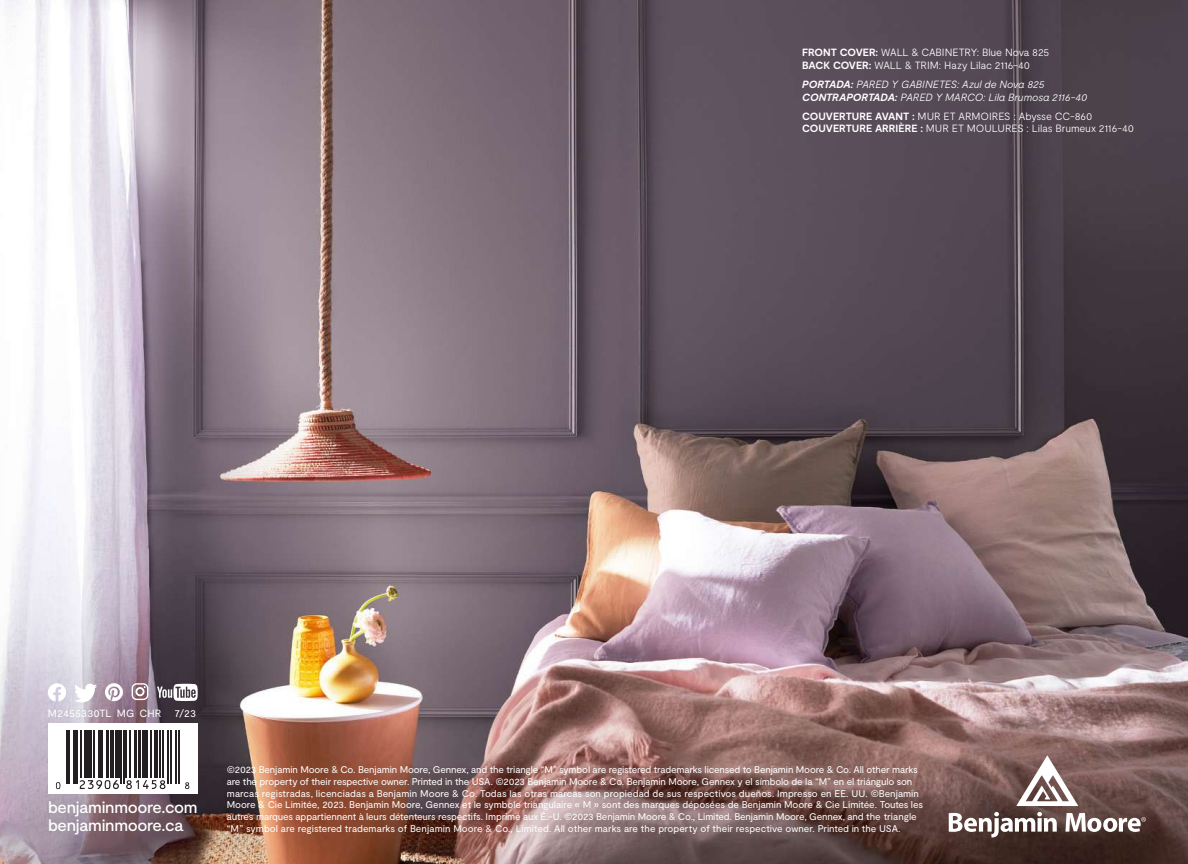
<style>
.page{position:relative;width:1188px;height:864px;background:#fff}
.page>*{position:absolute;margin:0;border:0;box-sizing:border-box;transform-origin:0 0}
.t1{font:500 16.5px/18px "Moderat";letter-spacing:-.02em;color:#fff}
.t2{font:300 10.5px/12.6px "Moderat";letter-spacing:-.005em;color:#fff}
.t3{font:italic 300 10.5px/12.6px "Moderat";letter-spacing:-.005em;color:#fff}
.t4{font:10.5px "Moderat";letter-spacing:.01em;color:#fff}
.t5{font:9.75px/11.7px "Moderat";letter-spacing:-.015em;color:#fff}
.s1{font-weight:700}
</style>
<div class="page">
<img style="left:0;top:0;width:1188px;height:864px">
<svg style="left:157px;top:684px;width:41px;height:17px"></svg>
<svg style="left:74px;top:684px;width:23px;height:19px"></svg>
<div style="left:132px;top:683px;width:16px;height:17px;border:1px solid #fff;border-radius:4px"></div>
<div style="left:135px;top:687px;width:10px;height:9px;border:2px solid #fff;border-radius:50%"></div>
<svg style="left:105px;top:683px;width:18px;height:18px"></svg>
<svg style="left:48px;top:683px;width:18px;height:19px"></svg>
<svg style="left:48px;top:723px;width:150px;height:71px"></svg>
<hr style="left:66px;top:730px;width:1px;height:54px;background:#231f20">
<hr style="left:68px;top:730px;width:2px;height:54px;background:#231f20">
<hr style="left:73px;top:730px;width:2px;height:54px;background:#231f20">
<hr style="left:77px;top:730px;width:1px;height:54px;background:#231f20">
<hr style="left:80px;top:730px;width:1px;height:48px;background:#231f20">
<hr style="left:84px;top:730px;width:2px;height:48px;background:#231f20">
<div style="left:87px;top:730px;width:5px;height:48px;background:#231f20"></div>
<hr style="left:93px;top:730px;width:2px;height:48px;background:#231f20">
<hr style="left:98px;top:730px;width:1px;height:48px;background:#231f20">
<hr style="left:101px;top:730px;width:2px;height:48px;background:#231f20">
<hr style="left:106px;top:730px;width:3px;height:48px;background:#231f20">
<hr style="left:110px;top:730px;width:1px;height:48px;background:#231f20">
<hr style="left:112px;top:730px;width:2px;height:48px;background:#231f20">
<div style="left:115px;top:730px;width:5px;height:48px;background:#231f20"></div>
<hr style="left:121px;top:730px;width:1px;height:54px;background:#231f20">
<hr style="left:123px;top:730px;width:1px;height:54px;background:#231f20">
<hr style="left:126px;top:730px;width:1px;height:48px;background:#231f20">
<hr style="left:129px;top:730px;width:1px;height:48px;background:#231f20">
<hr style="left:134px;top:730px;width:2px;height:48px;background:#231f20">
<hr style="left:139px;top:730px;width:2px;height:48px;background:#231f20">
<hr style="left:142px;top:730px;width:1px;height:48px;background:#231f20">
<hr style="left:145px;top:730px;width:3px;height:48px;background:#231f20">
<hr style="left:151px;top:730px;width:1px;height:48px;background:#231f20">
<hr style="left:154px;top:730px;width:4px;height:48px;background:#231f20">
<hr style="left:159px;top:730px;width:1px;height:48px;background:#231f20">
<hr style="left:163px;top:730px;width:1px;height:48px;background:#231f20">
<hr style="left:167px;top:730px;width:1px;height:54px;background:#231f20">
<hr style="left:171px;top:730px;width:1px;height:54px;background:#231f20">
<hr style="left:176px;top:730px;width:1px;height:54px;background:#231f20">
<hr style="left:178px;top:730px;width:1px;height:54px;background:#231f20">
<svg style="left:56px;top:782px;width:4px;height:7px"></svg>
<svg style="left:80px;top:780px;width:39px;height:9px"></svg>
<svg style="left:126px;top:780px;width:39px;height:9px"></svg>
<svg style="left:185px;top:782px;width:4px;height:7px"></svg>
<svg style="left:949px;top:812px;width:108px;height:26px"></svg>
<svg style="left:1065px;top:813px;width:81px;height:19px"></svg>
<svg style="left:1016px;top:755px;width:62px;height:51px"></svg>
<p class="t2" style="left:802px;top:46px;width:249px"><span class="s1">FRONT COVER:</span> WALL &amp; CABINETRY: Blue Nova 825<br><span class="s1">BACK COVER:</span> WALL &amp; TRIM: Hazy Lilac 2116-40</p>
<p class="t3" style="left:802px;top:78px;width:287px"><span class="s1">PORTADA:</span> PARED Y GABINETES: Azul de Nova 825<br><span class="s1">CONTRAPORTADA:</span> PARED Y MARCO: Lila Brumosa 2116-40</p>
<p class="t2" style="left:802px;top:110px;width:333px"><span class="s1">COUVERTURE AVANT :</span> MUR ET ARMOIRES : Abysse CC-860<br><span class="s1">COUVERTURE ARRIÈRE :</span> MUR ET MOULURES : Lilas Brumeux 2116-40</p>
<p class="t4" style="left:48px;top:707px;width:150px">M2455330TL MG CHR 7/23</p>
<h1 class="t1" style="left:48px;top:799px;width:151px">benjaminmoore.com benjaminmoore.ca</h1>
<p class="t5" style="left:227px;top:764px;width:698px">©2023 Benjamin Moore &amp; Co. Benjamin Moore, Gennex, and the triangle “M” symbol are registered trademarks licensed to Benjamin Moore &amp; Co. All other marks are the property of their respective owner. Printed in the USA. ©2023 Benjamin Moore &amp; Co. Benjamin Moore, Gennex y el símbolo de la “M” en el triángulo son marcas registradas, licenciadas a Benjamin Moore &amp; Co. Todas las otras marcas son propiedad de sus respectivos dueños. Impresso en EE. UU. ©Benjamin Moore &amp; Cie Limitée, 2023. Benjamin Moore, Gennex et le symbole triangulaire « M » sont des marques déposées de Benjamin Moore &amp; Cie Limitée. Toutes les autres marques appartiennent à leurs détenteurs respectifs. Imprimé aux É.-U. ©2023 Benjamin Moore &amp; Co., Limited. Benjamin Moore, Gennex, and the triangle “M” symbol are registered trademarks of Benjamin Moore &amp; Co., Limited. All other marks are the property of their respective owner. Printed in the USA.</p>
</div>
